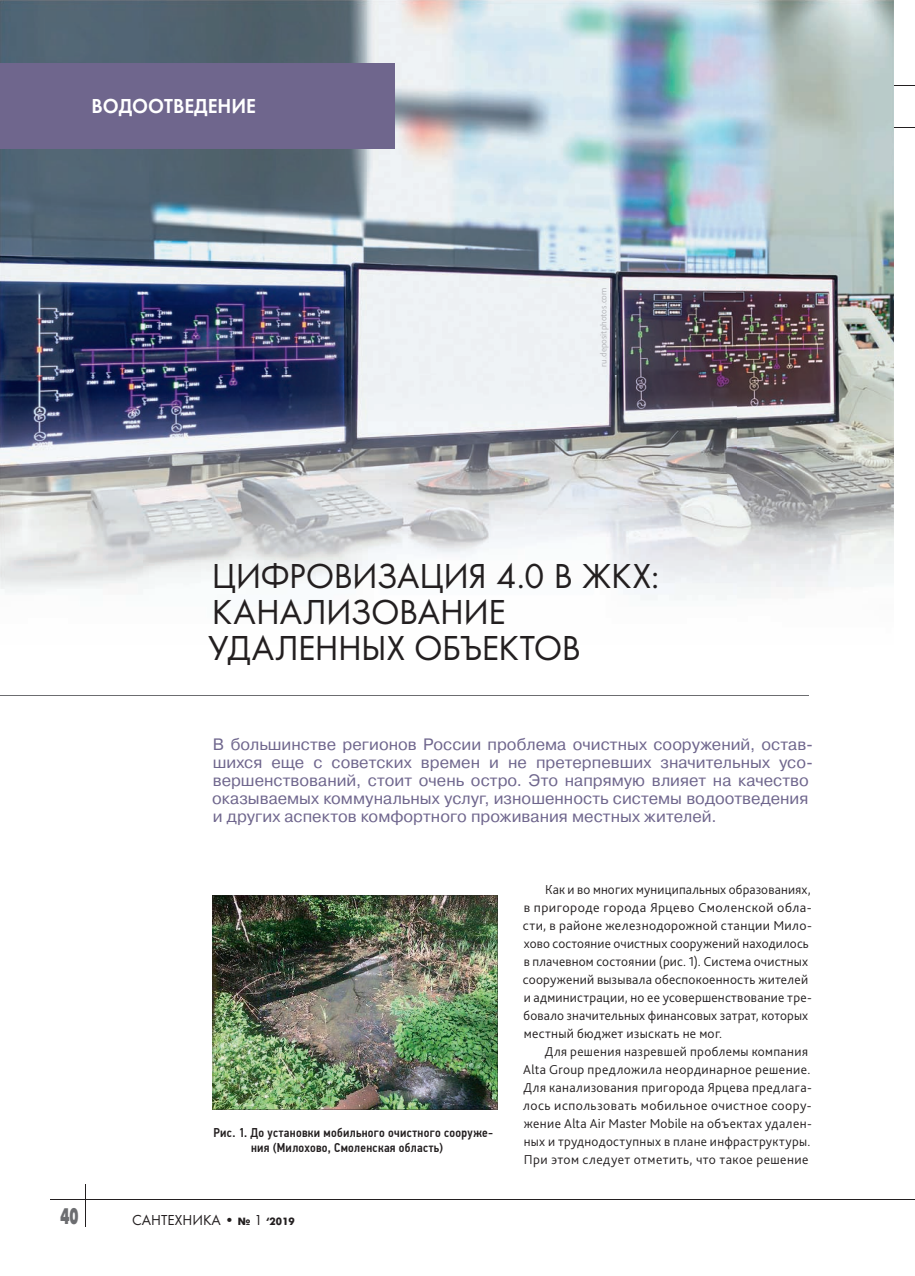
<style>
.page{position:relative;width:915px;height:1276px;background:#fff}
.page>*{position:absolute;margin:0;border:0;box-sizing:border-box;transform-origin:0 0}
.t1{font:36px/36px "Futura";letter-spacing:-.015em;color:#231f20}
.t2{font:22.5px "Futura Futuris X";color:#6c6d70;scale:.6 1}
.t3{font:21px "Futura Demi";color:#fff;scale:.95 1}
.t4{font:16.5px/18px "Pragmatica";color:#6f668d}
.t5{font:15px "Futura";color:#231f20}
.t6{font:300 13.5px/18px "Bliss Pro";letter-spacing:.02em;color:#231f20}
.t7{font:500 12.75px/15px "PF Din Text Cond Pro";letter-spacing:.025em;color:#231f20}
.t8{font:300 9px "Bliss Pro";color:#b2b3b7}
.s1{font-family:"Futura Futuris";font-weight:700;font-size:10.5px}
</style>
<div class="page">
<svg style="left:893px;top:1199px;width:21px;height:1px"></svg>
<hr style="left:50px;top:1199px;width:842px;height:1px;background:#231f20">
<hr style="left:85px;top:1183px;width:1px;height:43px;background:#231f20">
<svg style="left:893px;top:85px;width:21px;height:1px"></svg>
<svg style="left:893px;top:127px;width:21px;height:1px"></svg>
<img style="left:0;top:0;width:893px;height:600px">
<div style="left:0;top:64px;width:394px;height:85px;background:#6f668d"></div>
<img style="left:213px;top:895px;width:284px;height:214px">
<hr style="left:0;top:695px;width:808px;height:1px;background:#6c6d70">
<h3 class="t3" style="left:91px;top:93px;width:175px">ВОДООТВЕДЕНИЕ</h3>
<p class="t8" style="left:597px;top:367px;width:80px;rotate:-90deg">ru.depositphotos.com</p>
<h1 class="t1" style="left:208px;top:557px;width:452px">ЦИФРОВИЗАЦИЯ 4.0 В ЖКХ:<br>КАНАЛИЗОВАНИЕ<br>УДАЛЕННЫХ ОБЪЕКТОВ</h1>
<p class="t4" style="left:212px;top:735px;width:602px">В большинстве регионов России проблема очистных сооружений, остав&shy;шихся еще с советских времен и не претерпевших значительных усо&shy;вершенствований, стоит очень остро. Это напрямую влияет на качество оказываемых коммунальных услуг, изношенность системы водоотведения и других аспектов комфортного проживания местных жителей.</p>
<p class="t7" style="left:251px;top:1125px;width:243px;text-indent:-37px">Рис. 1. До установки мобильного очистного сооруже&shy;ния (Милохово, Смоленская область)</p>
<h2 class="t2" style="left:61px;top:1202px;width:32px">40</h2>
<p class="t5" style="left:132px;top:1211px;width:164px">САНТЕХНИКА • <span class="s1">№</span> 1 <span class="s1">‘2019</span></p>
<p class="t6" style="left:523px;top:880px;width:290px;text-indent:22px">Как и во многих муниципальных образованиях, в пригороде города Ярцево Смоленской обла&shy;сти, в районе железнодорожной станции Мило&shy;хово состояние очистных сооружений находилось в плачевном состоянии (рис. 1). Система очистных сооружений вызывала обеспокоенность жителей и администрации, но ее усовершенствование тре&shy;бовало значительных финансовых затрат, которых местный бюджет изыскать не мог.</p>
<p class="t6" style="left:523px;top:1042px;width:290px;text-indent:22px">Для решения назревшей проблемы компания Alta Group предложила неординарное решение.<br>Для канализования пригорода Ярцева предлага&shy;лось использовать мобильное очистное соору&shy;жение Alta Air Master Mobile на объектах удален&shy;ных и труднодоступных в плане инфраструктуры.<br>При этом следует отметить, что такое решение</p>
</div>
